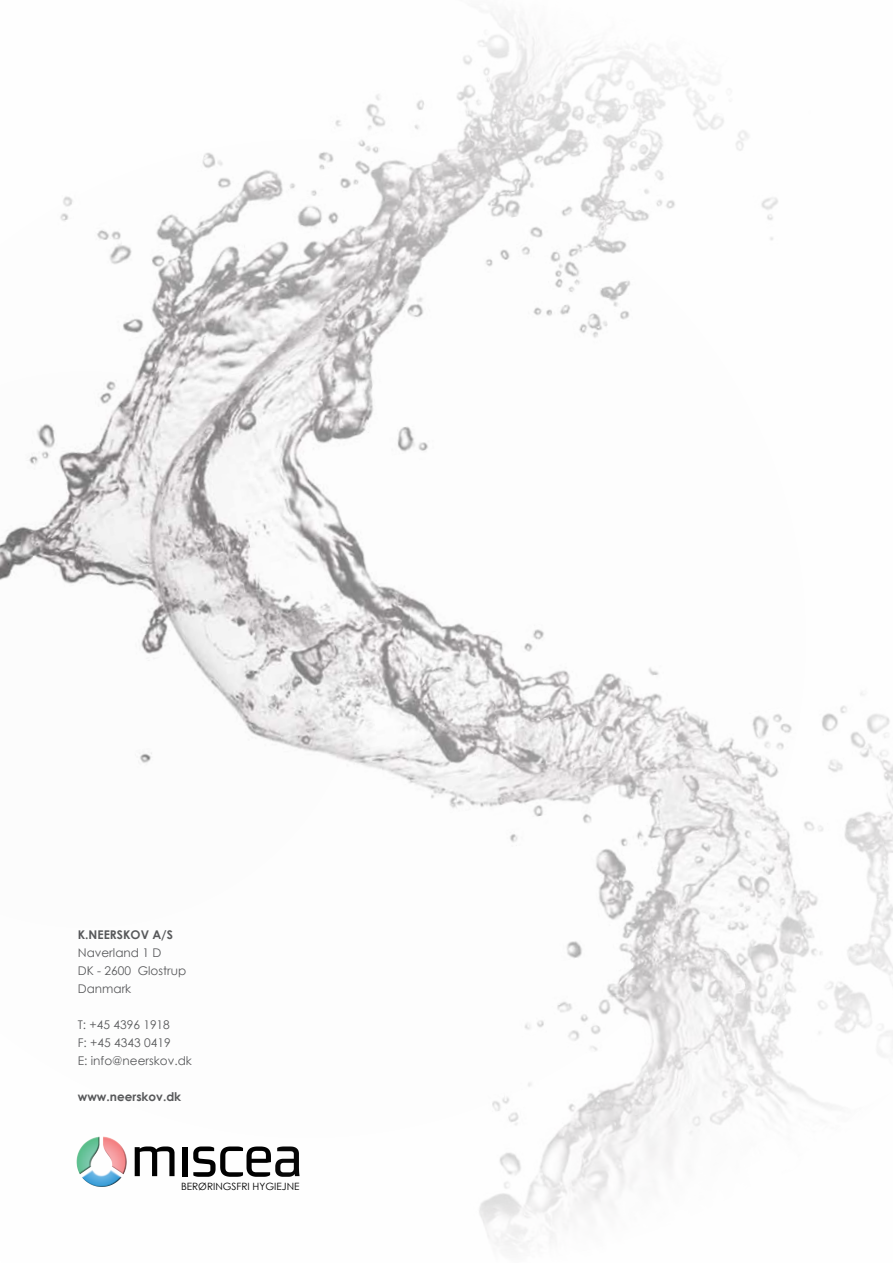
<style>
.page{position:relative;width:893px;height:1263px;background:#fff}
.page>*{position:absolute;margin:0;border:0;box-sizing:border-box;transform-origin:0 0}
.t1{font:12px/18px "Century Gothic";color:#58595b}
.t2{font:700 12px "Century Gothic";color:#58595b}
.t3{font:10.05px "Century Gothic";color:#000}
</style>
<div class="page">
<img style="left:0;top:14px;width:893px;height:1237px">
<svg style="left:135px;top:1146px;width:40px;height:30px"></svg>
<div style="left:182px;top:1147px;width:5px;height:29px;background:#000"></div>
<svg style="left:193px;top:1146px;width:107px;height:31px"></svg>
<img style="left:82px;top:1169px;width:40px;height:18px">
<img style="left:103px;top:1136px;width:24px;height:38px">
<img style="left:77px;top:1136px;width:23px;height:38px">
<p class="t2" style="left:78px;top:925px;width:97px">K.NEERSKOV A/S</p>
<p class="t1" style="left:78px;top:943px;width:110px">Naverland 1 D<br>DK - 2600 Glostrup<br>Danmark</p>
<p class="t1" style="left:78px;top:1015px;width:116px">T: +45 4396 1918<br>F: +45 4343 0419<br>E: info@neerskov.dk</p>
<p class="t2" style="left:78px;top:1087px;width:105px">www.neerskov.dk</p>
<p class="t3" style="left:181px;top:1179px;width:120px">Berøringsfri hygiejne</p>
</div>
